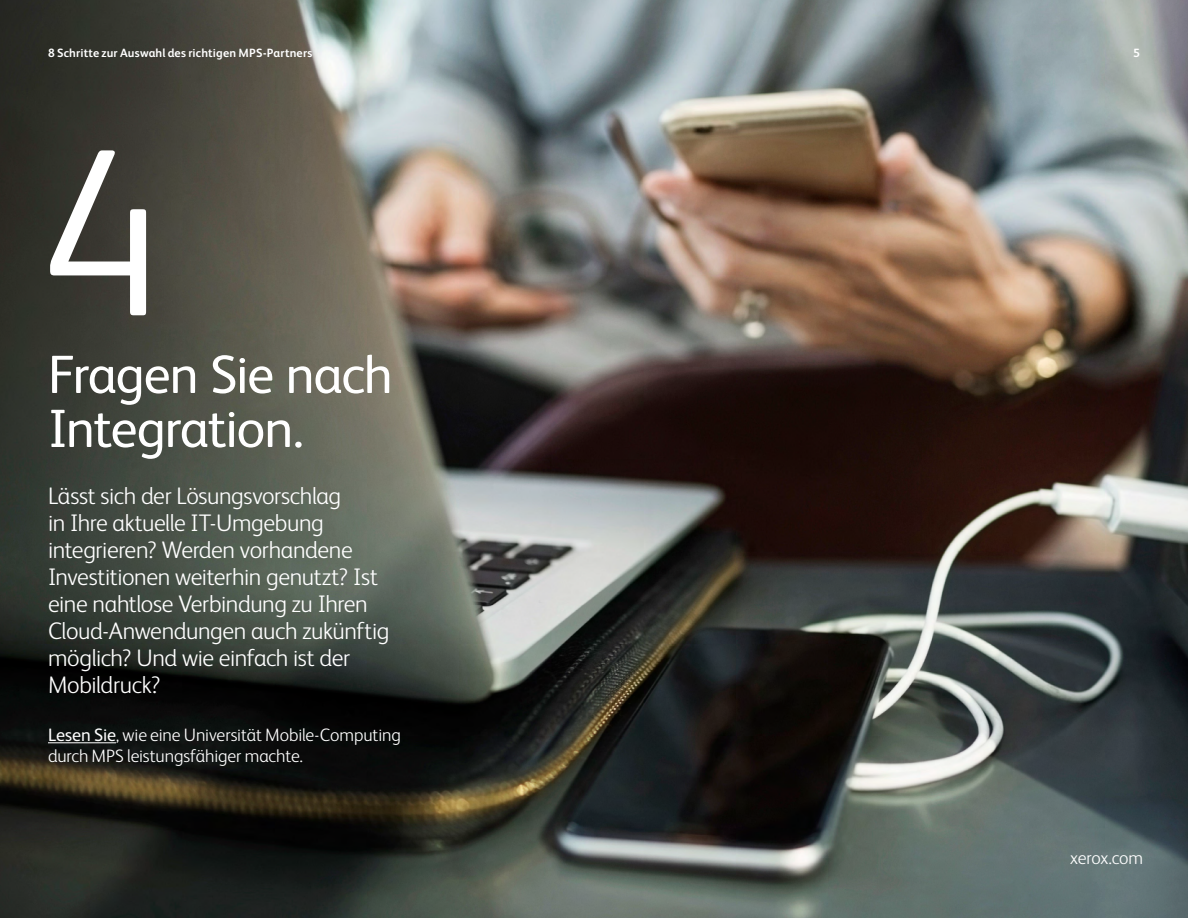
<style>
.page{position:relative;width:1188px;height:918px;background:#fff}
.page>*{position:absolute;margin:0;border:0;box-sizing:border-box;transform-origin:0 0}
.t1{font:300 240px "Xerox Sans";color:#fff}
.t2{font:54px/54px "Xerox Sans";letter-spacing:-.025em;color:#fff}
.t3{font:300 24px/27px "Xerox Sans";letter-spacing:-.015em;color:#fff}
.t4{font:300 18px/21px "Xerox Sans";letter-spacing:-.005em;color:#fff}
.t5{font:700 12px "Xerox Sans";letter-spacing:.015em;color:#fff}
.s1{font-weight:400}
</style>
<div class="page">
<img style="left:0;top:0;width:1188px;height:918px">
<hr style="left:48px;top:742px;width:68px;height:1px;background:#fff">
<p class="t5" style="left:48px;top:45px;width:266px">8 Schritte zur Auswahl des richtigen MPS-Partners</p>
<h1 class="t1" style="left:36px;top:76px;width:131px">4</h1>
<h2 class="t2" style="left:48px;top:345px;width:346px">Fragen Sie nach<br>Integration.</h2>
<p class="t3" style="left:48px;top:481px;width:343px">Lässt sich der Lösungsvorschlag<br>in Ihre aktuelle IT-Umgebung integrieren? Werden vorhandene<br>Investitionen weiterhin genutzt? Ist eine nahtlose Verbindung zu Ihren<br>Cloud-Anwendungen auch zukünftig möglich? Und wie einfach ist der<br>Mobildruck?</p>
<p class="t4" style="left:48px;top:723px;width:354px"><span class="s1">Lesen Sie</span>, wie eine Universität Mobile-Computing durch MPS leistungsfähiger machte.</p>
<p class="t5" style="left:1133px;top:45px;width:8px">5</p>
<p class="t4" style="left:1070px;top:846px;width:75px">xerox.com</p>
</div>
